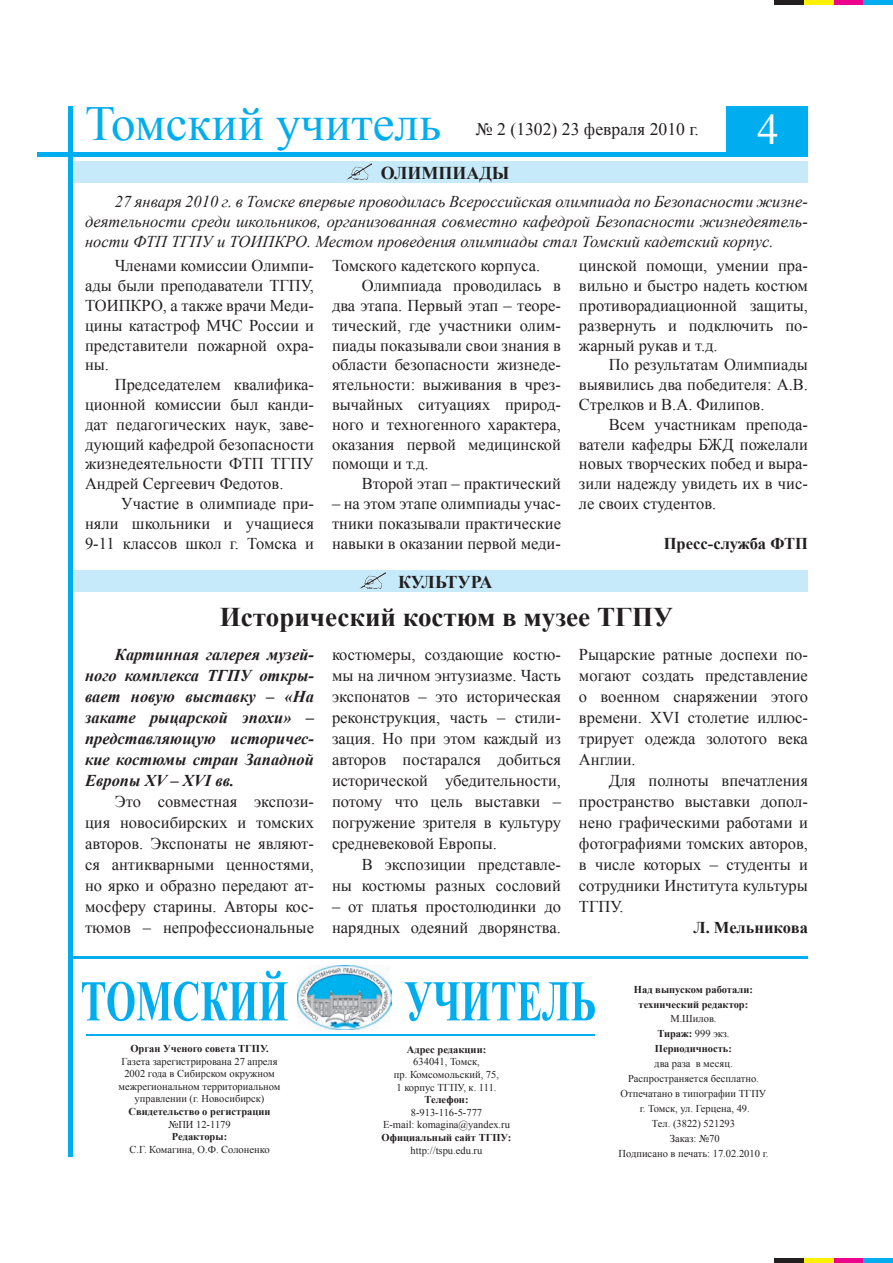
<style>
.page{position:relative;width:893px;height:1263px;background:#fff}
.page>*{position:absolute;margin:0;border:0;box-sizing:border-box;transform-origin:0 0}
.t1{font:49.05px "Times New Roman";color:#00aeef}
.t2{font:43.2px "Times New Roman";color:#fff}
.t3{font:700 27px "Times New Roman";color:#231f20}
.t4{font:700 18px "Times New Roman";color:#231f20}
.t5{font:700 18px "Times New Roman";letter-spacing:-.02em;color:#231f20}
.t6{font:17.7px "Times New Roman";color:#231f20}
.t7{font:16.5px/21px "Times New Roman";color:#231f20;text-align:justify}
.t8{font:italic 16.5px/19.8px "Times New Roman";color:#231f20;text-align:justify}
.t9{font:italic 700 16.5px/21px "Times New Roman";color:#231f20;text-align:justify}
.t10{font:700 16.5px "Times New Roman";color:#231f20}
.t11{font:10.5px/12.6px "Times New Roman";color:#231f20;text-align:center}
.t12{font:700 10.5px/14.9px "Times New Roman";color:#231f20;text-align:center}
.s1{font-weight:400}
</style>
<div class="page">
<div style="left:69px;top:161px;width:739px;height:21px;background:#c6eafa"></div>
<img style="left:346px;top:163px;width:26px;height:17px">
<hr style="left:38px;top:153px;width:770px;height:4px;background:#00aeef">
<div style="left:726px;top:106px;width:82px;height:50px;background:#00aeef"></div>
<svg style="left:82px;top:970px;width:513px;height:51px"></svg>
<img style="left:298px;top:966px;width:94px;height:64px">
<hr style="left:86px;top:1034px;width:509px;height:2px;background:#00aeef">
<hr style="left:68px;top:956px;width:740px;height:3px;background:#00aeef">
<hr style="left:774px;top:0;width:30px;height:4px;background:#231f20">
<hr style="left:863px;top:0;width:30px;height:4px;background:#00aeef">
<hr style="left:833px;top:0;width:30px;height:4px;background:#ed028c">
<hr style="left:804px;top:0;width:29px;height:4px;background:#fff101">
<hr style="left:774px;top:1259px;width:30px;height:4px;background:#231f20">
<hr style="left:863px;top:1259px;width:30px;height:4px;background:#00aeef">
<hr style="left:833px;top:1259px;width:30px;height:4px;background:#ed028c">
<hr style="left:804px;top:1259px;width:29px;height:4px;background:#fff101">
<div style="left:69px;top:570px;width:739px;height:21px;background:#c6eafa"></div>
<img style="left:360px;top:573px;width:25px;height:16px">
<hr style="left:68px;top:106px;width:4px;height:1051px;background:#00aeef">
<h1 class="t1" style="left:85px;top:91px;width:358px">Томский учитель</h1>
<p class="t6" style="left:476px;top:117px;width:225px">№ 2 (1302) 23 февраля 2010 г.</p>
<h2 class="t2" style="left:757px;top:101px;width:23px">4</h2>
<p class="t4" style="left:381px;top:160px;width:130px">ОЛИМПИАДЫ</p>
<p class="t8" style="left:85px;top:191px;width:724px;text-indent:30px">27 января 2010 г. в Томске впервые проводилась Всероссийская олимпиада по Безопасности жизне&shy;деятельности среди школьников, организованная совместно кафедрой Безопасности жизнедеятель&shy;ности ФТП ТГПУ и ТОИПКРО. Местом проведения олимпиады стал Томский кадетский корпус.</p>
<p class="t7" style="left:85px;top:256px;width:230px;line-height:19.8px;text-indent:30px">Членами комиссии Олимпи&shy;ады были преподаватели ТГПУ, ТОИПКРО, а также врачи Меди&shy;цины катастроф МЧС России и представители пожарной охра&shy;ны.</p>
<p class="t7" style="left:85px;top:374px;width:230px;line-height:19.8px;text-indent:30px">Председателем квалифика&shy;ционной комиссии был канди&shy;дат педагогических наук, заве&shy;дующий кафедрой безопасности жизнедеятельности ФТП ТГПУ Андрей Сергеевич Федотов.</p>
<p class="t7" style="left:85px;top:493px;width:230px;line-height:19.8px;text-indent:36px">Участие в олимпиаде при&shy;няли школьники и учащиеся 9-11 классов школ г. Томска и</p>
<p class="t7" style="left:332px;top:255px;width:210px">Томского кадетского корпуса.</p>
<p class="t7" style="left:362px;top:275px;width:201px">Олимпиада проводилась в</p>
<p class="t7" style="left:332px;top:295px;width:230px">два этапа. Первый этап – теоре-</p>
<p class="t7" style="left:332px;top:314px;width:230px">тический, где участники олим-</p>
<p class="t7" style="left:332px;top:334px;width:230px">пиады показывали свои знания в</p>
<p class="t7" style="left:332px;top:354px;width:230px">области безопасности жизнеде-</p>
<p class="t7" style="left:332px;top:374px;width:230px">ятельности: выживания в чрез-</p>
<p class="t7" style="left:332px;top:394px;width:230px">вычайных ситуациях природ-</p>
<p class="t7" style="left:332px;top:413px;width:230px">ного и техногенного характера,</p>
<p class="t7" style="left:332px;top:433px;width:230px">оказания первой медицинской</p>
<p class="t7" style="left:332px;top:453px;width:98px">помощи и т.д.</p>
<p class="t7" style="left:362px;top:473px;width:201px">Второй этап – практический</p>
<p class="t7" style="left:332px;top:493px;width:230px;line-height:19.8px">– на этом этапе олимпиады учас&shy;тники показывали практические навыки в оказании первой меди-</p>
<p class="t5" style="left:398px;top:569px;width:96px">КУЛЬТУРА</p>
<p class="t7" style="left:579px;top:256px;width:230px;line-height:19.8px">цинской помощи, умении пра&shy;вильно и быстро надеть костюм противорадиационной защиты, развернуть и подключить по&shy;жарный рукав и т.д.</p>
<p class="t7" style="left:579px;top:355px;width:230px;line-height:19.8px;text-indent:30px">По результатам Олимпиады выявились два победителя: А.В.<br>Стрелков и В.А. Филипов.</p>
<p class="t7" style="left:579px;top:414px;width:230px;line-height:19.8px;text-indent:30px">Всем участникам препода&shy;ватели кафедры БЖД пожелали новых творческих побед и выра&shy;зили надежду увидеть их в чис&shy;ле своих студентов.</p>
<p class="t10" style="left:664px;top:532px;width:146px">Пресс-служба ФТП</p>
<h3 class="t3" style="left:220px;top:598px;width:455px">Исторический костюм в музее ТГПУ</h3>
<p class="t9" style="left:85px;top:643px;width:230px;text-indent:30px">Картинная галерея музей&shy;ного комплекса ТГПУ откры&shy;вает новую выставку – «На закате рыцарской эпохи» – представляющую историчес&shy;кие костюмы стран Западной Европы XV – XVI вв.</p>
<p class="t7" style="left:85px;top:790px;width:230px;text-indent:30px">Это совместная экспози&shy;ция новосибирских и томских авторов. Экспонаты не являют&shy;ся антикварными ценностями, но ярко и образно передают ат&shy;мосферу старины. Авторы кос&shy;тюмов – непрофессиональные</p>
<p class="t7" style="left:332px;top:644px;width:230px">костюмеры, создающие костю&shy;мы на личном энтузиазме. Часть экспонатов – это историческая реконструкция, часть – стили&shy;зация. Но при этом каждый из авторов постарался добиться исторической убедительности, потому что цель выставки – погружение зрителя в культуру средневековой Европы.</p>
<p class="t7" style="left:332px;top:854px;width:230px;text-align:right">В экспозиции представле-<br>ны костюмы разных сословий</p>
<p class="t7" style="left:332px;top:896px;width:230px">– от платья простолюдинки до нарядных одеяний дворянства.</p>
<p class="t7" style="left:579px;top:644px;width:230px">Рыцарские ратные доспехи по&shy;могают создать представление о военном снаряжении этого времени. XVI столетие иллюс&shy;трирует одежда золотого века Англии.</p>
<p class="t7" style="left:579px;top:770px;width:230px;text-indent:30px">Для полноты впечатления пространство выставки допол&shy;нено графическими работами и фотографиями томских авторов, в числе которых – студенты и сотрудники Института культуры ТГПУ.</p>
<p class="t10" style="left:693px;top:916px;width:116px">Л. Мельникова</p>
<p class="t12" style="left:130px;top:1041px;width:140px">Орган Ученого совета ТГПУ.</p>
<p class="t11" style="left:119px;top:1054px;width:164px">Газета зарегистрирована 27 апреля<br>2002 года в Сибирском окружном межрегиональном территориальном управлении (г. Новосибирск)</p>
<p class="t12" style="left:128px;top:1104px;width:144px">Свидетельство о регистрации</p>
<p class="t11" style="left:168px;top:1117px;width:64px">№ПИ 12-1179</p>
<p class="t12" style="left:172px;top:1129px;width:57px">Редакторы:</p>
<p class="t11" style="left:130px;top:1143px;width:142px">С.Г. Комагина, О.Ф. Солоненко</p>
<p class="t12" style="left:407px;top:1042px;width:81px">Адрес редакции:</p>
<p class="t11" style="left:394px;top:1055px;width:107px">634041, Томск,<br>пр. Комсомольский, 75,<br>1 корпус ТГПУ, к. 111.</p>
<p class="t12" style="left:424px;top:1092px;width:46px">Телефон:</p>
<p class="t11" style="left:383px;top:1106px;width:128px">8-913-116-5-777<br>E-mail: komagina@yandex.ru</p>
<p class="t12" style="left:382px;top:1130px;width:131px">Официальный сайт ТГПУ:</p>
<p class="t11" style="left:411px;top:1144px;width:73px">http://tspu.edu.ru</p>
<p class="t12" style="left:634px;top:981px;width:120px">Над выпуском работали: технический редактор:</p>
<p class="t12" style="left:655px;top:1011px;width:79px"><span class="s1">М.Шилов.<br></span>Тираж: <span class="s1">999 экз.<br></span>Периодичность:</p>
<p class="t11" style="left:618px;top:1056px;width:151px;line-height:14.9px">два раза в месяц.<br>Распространяется бесплатно.<br>Отпечатано в типографии ТГПУ г. Томск, ул. Герцена, 49.<br>Тел. (3822) 521293<br>Заказ: №70<br>Подписано в печать: 17.02.2010 г.</p>
</div>
